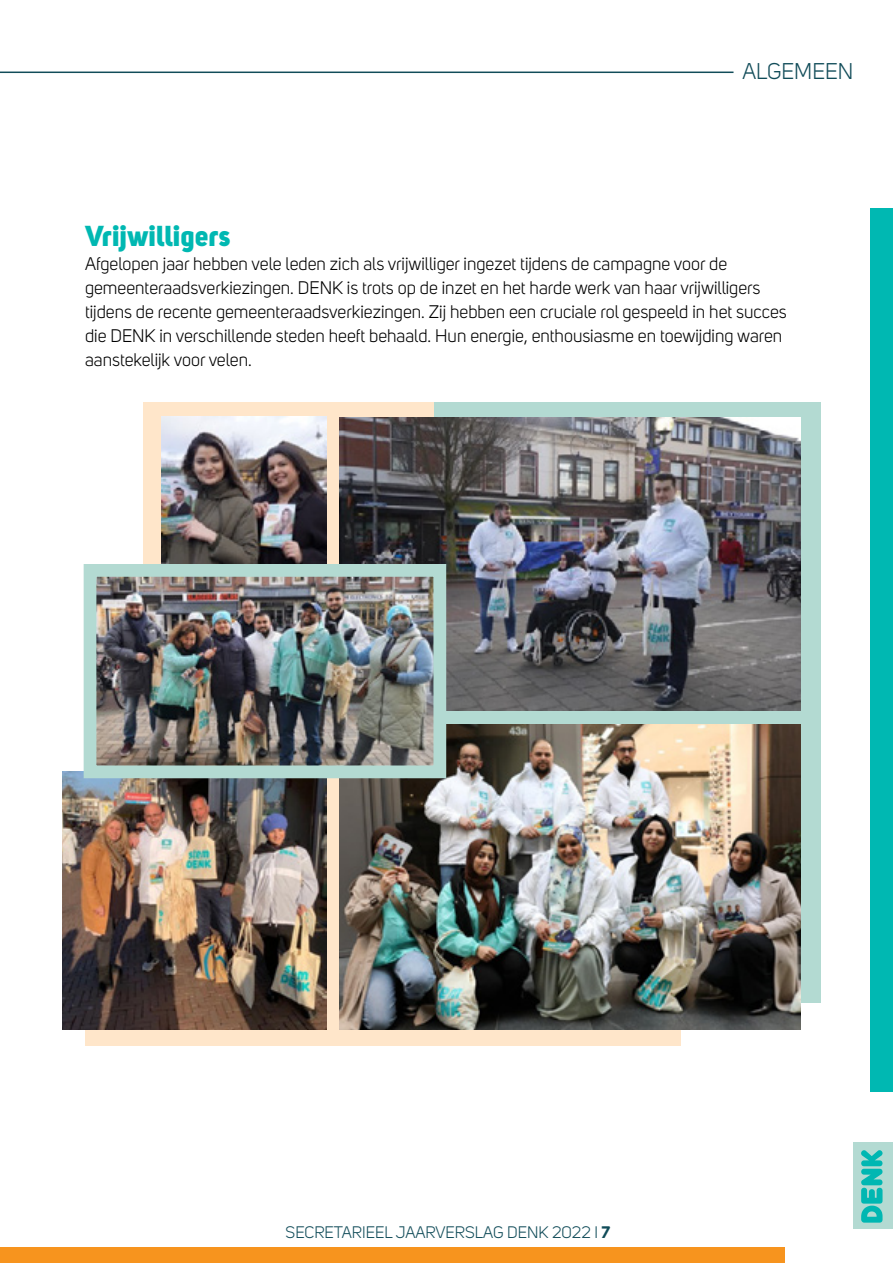
<style>
.page{position:relative;width:893px;height:1263px;background:#fff}
.page>*{position:absolute;margin:0;border:0;box-sizing:border-box;transform-origin:0 0}
.t1{font:800 28.5px "Uni Sans";color:#00b8b2}
.t2{font:22.5px "Uni Sans";color:#114c59}
.t3{font:18px/24px "Uni Sans";color:#000}
.t4{font:16.5px "Uni Sans";color:#114c59}
.s1{font-weight:700}
</style>
<div class="page">
<div style="left:870px;top:208px;width:23px;height:884px;background:#00b8b2"></div>
<div style="left:0;top:1247px;width:784px;height:16px;background:#f7941e"></div>
<div style="left:853px;top:1142px;width:40px;height:87px;background:#b3dad2"></div>
<svg style="left:861px;top:1150px;width:21px;height:72px"></svg>
<div style="left:144px;top:402px;width:311px;height:306px;background:#ffe6ca"></div>
<div style="left:434px;top:402px;width:387px;height:601px;background:#b3dad2"></div>
<hr style="left:0;top:72px;width:733px;height:1px;background:#114c59">
<div style="left:85px;top:739px;width:595px;height:307px;background:#ffe6ca"></div>
<img style="left:339px;top:417px;width:461px;height:294px">
<img style="left:161px;top:417px;width:165px;height:147px">
<img style="left:339px;top:724px;width:461px;height:305px">
<img style="left:62px;top:772px;width:264px;height:257px">
<img style="left:98px;top:578px;width:334px;height:186px">
<div style="left:84px;top:564px;width:362px;height:214px;border:13px solid #b3dad2"></div>
<p class="t2" style="left:743px;top:59px;width:112px">ALGEMEEN</p>
<h1 class="t1" style="left:85px;top:218px;width:147px">Vrijwilligers</h1>
<p class="t3" style="left:85px;top:252px;width:703px">Afgelopen jaar hebben vele leden zich als vrijwilliger ingezet tijdens de campagne voor de gemeenteraadsverkiezingen. DENK is trots op de inzet en het harde werk van haar vrijwilligers tijdens de recente gemeenteraadsverkiezingen. Zij hebben een cruciale rol gespeeld in het succes die DENK in verschillende steden heeft behaald. Hun energie, enthousiasme en toewijding waren aanstekelijk voor velen.</p>
<p class="t4" style="left:286px;top:1223px;width:326px">SECRETARIEEL JAARVERSLAG DENK 2022 I <span class="s1">7</span></p>
</div>
